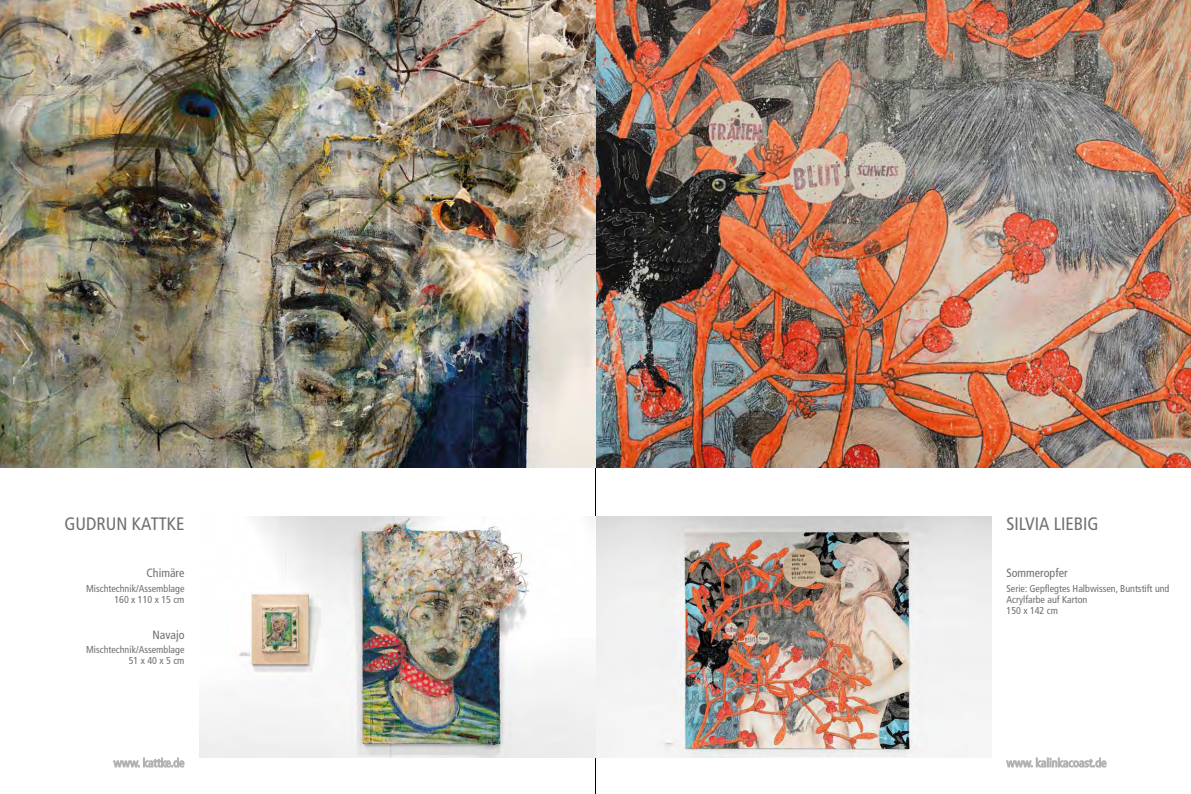
<style>
.page{position:relative;width:1191px;height:794px;background:#fff}
.page>*{position:absolute;margin:0;border:0;box-sizing:border-box;transform-origin:0 0}
.t1{font:condensed 18px "Frutiger";color:#706f6f}
.t2{font:condensed 12px "Frutiger";color:#706f6f}
.t3{font:condensed 10px/11px "Frutiger";color:#706f6f;text-align:right}
</style>
<div class="page">
<hr style="left:595px;top:0;width:1px;height:794px;background:#000">
<img style="left:199px;top:517px;width:793px;height:241px">
<img style="left:0;top:0;width:1191px;height:468px">
<svg style="left:1006px;top:758px;width:100px;height:10px"></svg>
<svg style="left:113px;top:758px;width:71px;height:10px"></svg>
<h1 class="t1" style="left:65px;top:513px;width:121px">GUDRUN KATTKE</h1>
<p class="t2" style="left:146px;top:566px;width:39px">Chimäre</p>
<p class="t3" style="left:86px;top:583px;width:100px">Mischtechnik/Assemblage<br>160 x 110 x 15 cm</p>
<p class="t2" style="left:153px;top:627px;width:33px">Navajo</p>
<p class="t3" style="left:86px;top:644px;width:100px">Mischtechnik/Assemblage<br>51 x 40 x 5 cm</p>
<h1 class="t1" style="left:1006px;top:513px;width:94px">SILVIA LIEBIG</h1>
<p class="t2" style="left:1006px;top:566px;width:63px">Sommeropfer</p>
<p class="t3" style="left:1006px;top:583px;width:164px;text-align:left">Serie: Gepflegtes Halbwissen, Buntstift und<br>Acrylfarbe auf Karton<br>150 x 142 cm</p>
</div>
